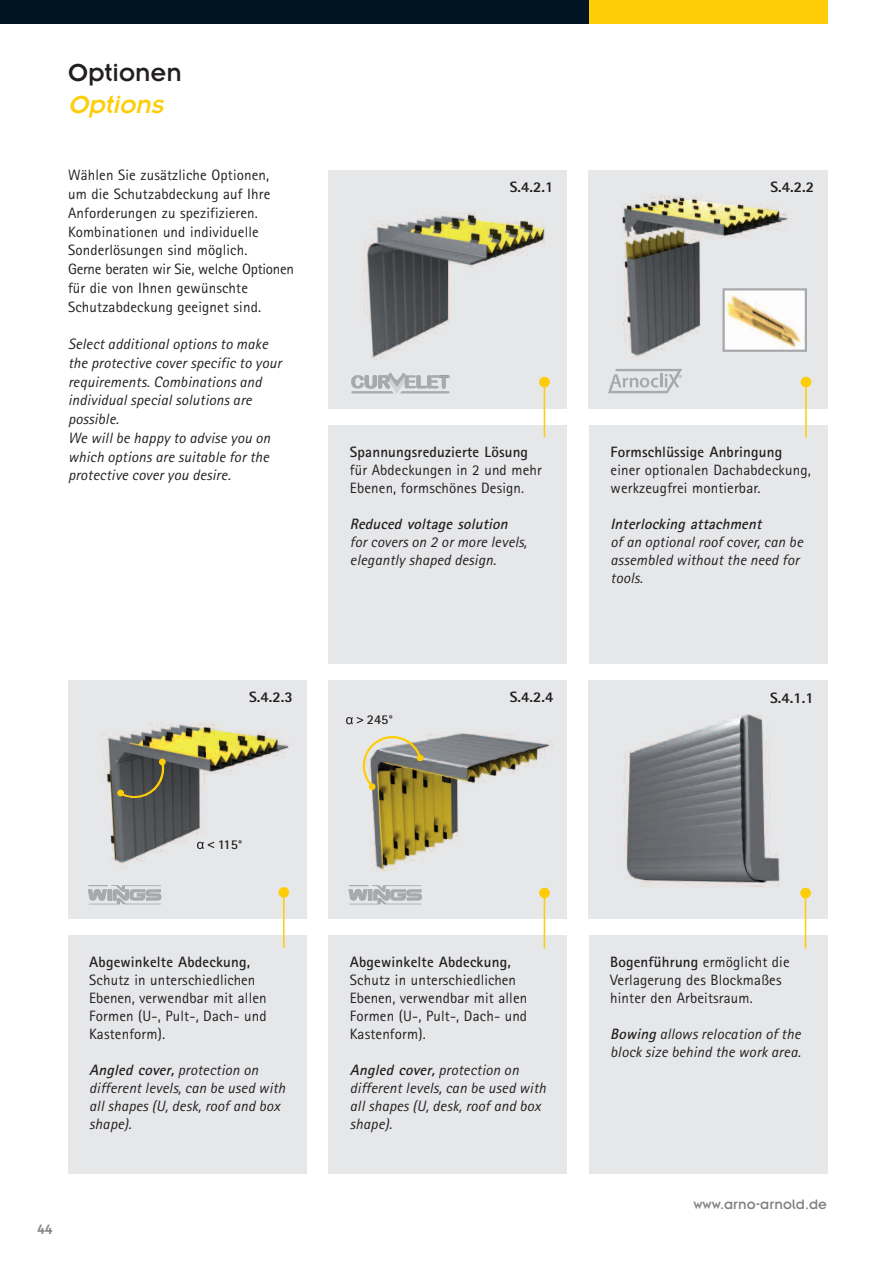
<style>
.page{position:relative;width:893px;height:1263px;background:#fff}
.page>*{position:absolute;margin:0;border:0;box-sizing:border-box;transform-origin:0 0}
.t1{font:27px "Insignia";color:#231f20}
.t2{font:italic 27px "Insignia";color:#fecd08}
.t3{font:15px/18px "Rotis Sans Serif";letter-spacing:.01em;color:#231f20}
.t4{font:italic 15px/18px "Rotis Sans Serif";letter-spacing:.01em;color:#231f20}
.t5{font:700 15px "Rotis Sans Serif";letter-spacing:.01em;color:#231f20}
.t6{font:italic 700 15px "Rotis Sans Serif";color:#231f20}
.t7{font:800 15px "Rotis Sans Serif";color:#231f20}
.t8{font:15px "Insignia";color:#808285}
.t9{font:700 13.5px "Rotis Sans Serif";color:#231f20}
.s1{font-weight:700}
</style>
<div class="page">
<div style="left:0;top:0;width:602px;height:23px;background:#001522"></div>
<div style="left:589px;top:0;width:238px;height:23px;background:#fecd08"></div>
<img style="left:329px;top:170px;width:238px;height:238px">
<img style="left:589px;top:170px;width:238px;height:238px">
<img style="left:68px;top:680px;width:238px;height:238px">
<img style="left:329px;top:680px;width:238px;height:238px">
<div style="left:329px;top:935px;width:238px;height:239px;background:#e6e7e9"></div>
<div style="left:589px;top:425px;width:238px;height:238px;background:#e6e7e9"></div>
<div style="left:68px;top:935px;width:238px;height:239px;background:#e6e7e9"></div>
<div style="left:329px;top:425px;width:238px;height:238px;background:#e6e7e9"></div>
<hr style="left:805px;top:382px;width:2px;height:56px;background:#fecd08">
<div style="left:801px;top:377px;width:10px;height:10px;background:#fecd08;border-radius:50%"></div>
<hr style="left:283px;top:892px;width:2px;height:56px;background:#fecd08">
<div style="left:279px;top:887px;width:10px;height:11px;background:#fecd08;border-radius:50%"></div>
<hr style="left:544px;top:893px;width:1px;height:55px;background:#fecd08">
<div style="left:539px;top:888px;width:11px;height:10px;background:#fecd08;border-radius:50%"></div>
<hr style="left:544px;top:382px;width:1px;height:56px;background:#fecd08">
<div style="left:539px;top:377px;width:11px;height:10px;background:#fecd08;border-radius:50%"></div>
<svg style="left:88px;top:885px;width:73px;height:20px"></svg>
<svg style="left:349px;top:885px;width:73px;height:20px"></svg>
<svg style="left:351px;top:372px;width:99px;height:22px;background:#c7c8cb"></svg>
<img style="left:589px;top:680px;width:238px;height:238px">
<div style="left:589px;top:935px;width:238px;height:239px;background:#e6e7e9"></div>
<hr style="left:805px;top:893px;width:1px;height:55px;background:#fecd08">
<div style="left:800px;top:888px;width:11px;height:10px;background:#fecd08;border-radius:50%"></div>
<svg style="left:608px;top:369px;width:74px;height:24px;background:#cecfd1"></svg>
<img style="left:725px;top:291px;width:79px;height:58px">
<div style="left:722px;top:288px;width:85px;height:64px;border:2px solid #a8a9ad"></div>
<svg style="left:107px;top:760px;width:60px;height:41px;background:#5c5b52"></svg>
<svg style="left:197px;top:842px;width:17px;height:7px"></svg>
<div style="left:159px;top:758px;width:7px;height:7px;background:#fecd08;border-radius:50%"></div>
<div style="left:117px;top:789px;width:7px;height:7px;background:#fecd08;border-radius:50%"></div>
<img style="left:346px;top:717px;width:80px;height:76px">
<div style="left:368px;top:783px;width:8px;height:7px;background:#fecd08;border-radius:50%"></div>
<div style="left:416px;top:754px;width:8px;height:7px;background:#fecd08;border-radius:50%"></div>
<h1 class="t1" style="left:68px;top:64px;width:116px">Optionen</h1>
<h1 class="t2" style="left:68px;top:96px;width:101px">Options</h1>
<p class="t3" style="left:68px;top:167px;width:228px;line-height:18.8px">Wählen Sie zusätzliche Optionen,<br>um die Schutzabdeckung auf Ihre Anforderungen zu spezifizieren.<br>Kombinationen und individuelle Sonderlösungen sind möglich.<br>Gerne beraten wir Sie, welche Optionen für die von Ihnen gewünschte Schutzabdeckung geeignet sind.</p>
<p class="t4" style="left:68px;top:336px;width:215px;line-height:18.8px">Select additional options to make the protective cover specific to your requirements. Combinations and individual special solutions are possible.<br>We will be happy to advise you on which options are suitable for the protective cover you desire.</p>
<p class="t7" style="left:510px;top:182px;width:45px">S.4.2.1</p>
<p class="t7" style="left:770px;top:182px;width:45px">S.4.2.2</p>
<p class="t5" style="left:350px;top:446px;width:180px">Spannungsreduzierte Lösung</p>
<p class="t3" style="left:350px;top:462px;width:193px">für Abdeckungen in 2 und mehr<br>Ebenen, formschönes Design.</p>
<p class="t6" style="left:350px;top:518px;width:162px">Reduced voltage solution</p>
<p class="t4" style="left:350px;top:534px;width:179px">for covers on 2 or more levels, elegantly shaped design.</p>
<p class="t5" style="left:611px;top:446px;width:173px">Formschlüssige Anbringung</p>
<p class="t3" style="left:611px;top:462px;width:202px">einer optionalen Dachabdeckung, werkzeugfrei montierbar.</p>
<p class="t6" style="left:611px;top:518px;width:155px">Interlocking attachment</p>
<p class="t4" style="left:611px;top:534px;width:194px">of an optional roof cover, can be assembled without the need for tools.</p>
<p class="t7" style="left:249px;top:692px;width:45px">S.4.2.3</p>
<p class="t7" style="left:510px;top:692px;width:45px">S.4.2.4</p>
<p class="t9" style="left:367px;top:715px;width:28px">245°</p>
<p class="t7" style="left:770px;top:692px;width:45px">S.4.1.1</p>
<p class="t9" style="left:218px;top:839px;width:27px">115°</p>
<p class="t8" style="left:37px;top:1225px;width:17px">44</p>
<p class="t5" style="left:89px;top:957px;width:162px">Abgewinkelte Abdeckung,</p>
<p class="t3" style="left:89px;top:972px;width:179px">Schutz in unterschiedlichen<br>Ebenen, verwendbar mit allen<br>Formen (U-, Pult-, Dach- und<br>Kastenform).</p>
<p class="t4" style="left:89px;top:1062px;width:198px"><span class="s1">Angled cover,</span>protection on different levels, can be used with all shapes (U, desk, roof and box shape).</p>
<p class="t5" style="left:350px;top:957px;width:162px">Abgewinkelte Abdeckung,</p>
<p class="t3" style="left:350px;top:972px;width:179px">Schutz in unterschiedlichen<br>Ebenen, verwendbar mit allen<br>Formen (U-, Pult-, Dach- und<br>Kastenform).</p>
<p class="t4" style="left:350px;top:1062px;width:198px"><span class="s1">Angled cover,</span>protection on different levels, can be used with all shapes (U, desk, roof and box shape).</p>
<p class="t3" style="left:610px;top:954px;width:181px"><span class="s1">Bogenführung</span> ermöglicht die<br>Verlagerung des Blockmaßes hinter den Arbeitsraum.</p>
<p class="t4" style="left:610px;top:1026px;width:192px"><span class="s1">Bowing</span>allows relocation of the block size behind the work area.</p>
<p class="t8" style="left:693px;top:1199px;width:135px">www.arno-arnold.de</p>
</div>
